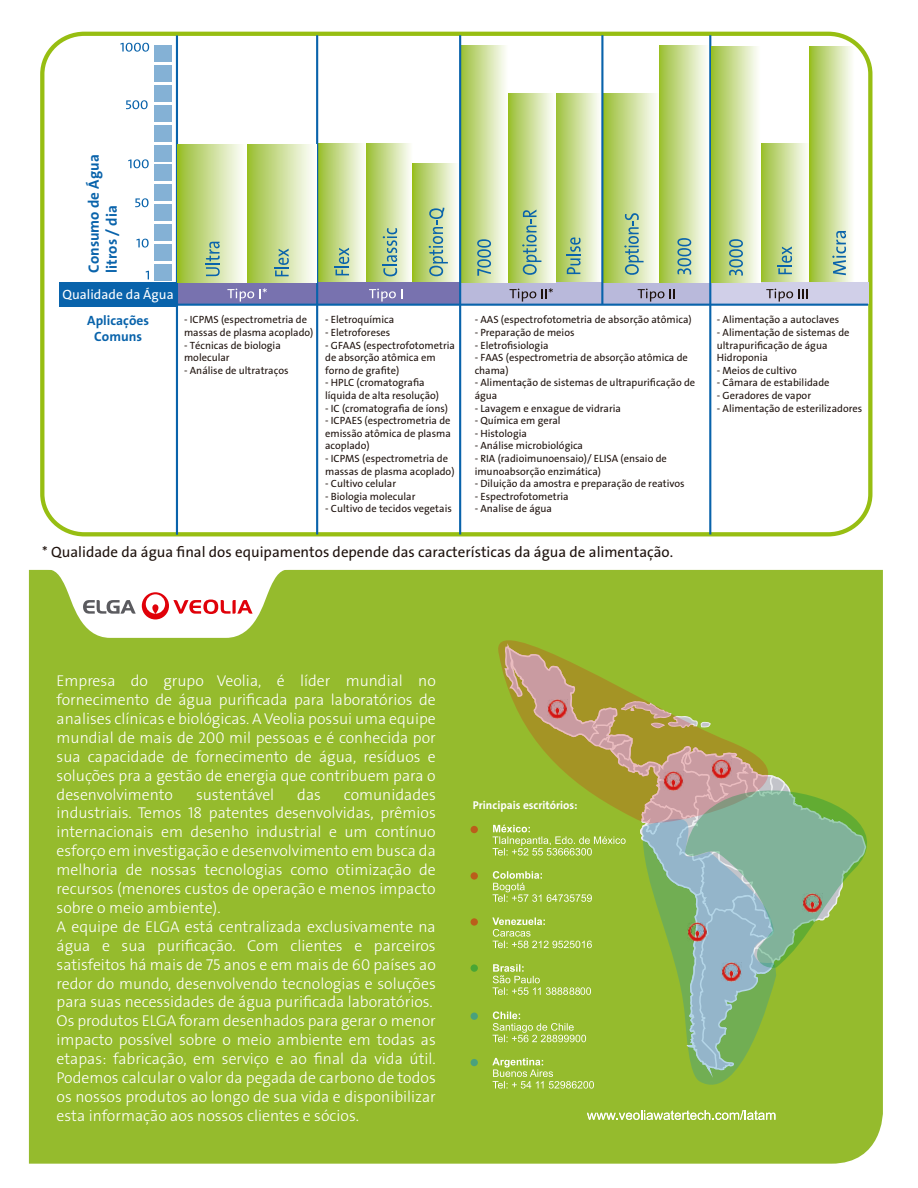
<style>
.page{position:relative;width:918px;height:1188px;background:#fff}
.page>*{position:absolute;margin:0;border:0;box-sizing:border-box;transform-origin:0 0}
.t1{font:15.75px/18.9px "The Sans Veolia W3 Lig";color:#fff;text-align:justify}
.t2{font:15px "The Sans Veolia W5 Pla";color:#1e120d}
.t3{font:15px/18px "The Sans Veolia W7 Bld";color:#0963ab}
.t4{font:13.5px/16.2px "The Sans Veolia W7 Bld";color:#0963ab;text-align:center}
.t5{font:13.5px "The Sans Veolia W5 Pla";color:#fff}
.t6{font:11.4px "The Sans Veolia W7 Bld";color:#fff}
.t7{font:10.5px/12.6px "The Sans Veolia W5 Pla";color:#1e120d}
</style>
<div class="page">
<div style="left:29px;top:570px;width:854px;height:594px;background:#95bb2d"></div>
<div style="left:555px;top:93px;width:47px;height:189px;background:linear-gradient(to right,#9dc038,#fff)"></div>
<div style="left:460px;top:282px;width:250px;height:22px;background:#b9b9db"></div>
<div style="left:40px;top:32px;width:832px;height:504px;border:4px solid #97be12;border-radius:41px"></div>
<div style="left:760px;top:143px;width:50px;height:139px;background:linear-gradient(to right,#99bd2e,#fefefe)"></div>
<div style="left:810px;top:47px;width:44px;height:235px;background:linear-gradient(to right,#9abf34,#fdfdfa)"></div>
<div style="left:603px;top:93px;width:57px;height:189px;background:linear-gradient(to right,#9abe31,#fff)"></div>
<div style="left:660px;top:45px;width:49px;height:237px;background:linear-gradient(to right,#9dc03a,#fff)"></div>
<div style="left:461px;top:45px;width:47px;height:237px;background:linear-gradient(to right,#9ec03b,#fff)"></div>
<div style="left:508px;top:93px;width:47px;height:189px;background:linear-gradient(to right,#9abe32,#fff)"></div>
<div style="left:318px;top:143px;width:49px;height:139px;background:linear-gradient(to right,#99be31,#fff)"></div>
<div style="left:367px;top:143px;width:46px;height:139px;background:linear-gradient(to right,#9dc039,#fefefc)"></div>
<div style="left:413px;top:163px;width:46px;height:119px;background:linear-gradient(to right,#9bbf35,#fdfefc)"></div>
<div style="left:60px;top:282px;width:117px;height:24px;background:#0963ab"></div>
<div style="left:154px;top:46px;width:17px;height:16px;background:#84b1d5"></div>
<div style="left:154px;top:65px;width:17px;height:17px;background:#84b1d5"></div>
<div style="left:154px;top:85px;width:17px;height:17px;background:#84b1d5"></div>
<div style="left:154px;top:105px;width:17px;height:17px;background:#84b1d5"></div>
<div style="left:154px;top:125px;width:17px;height:16px;background:#84b1d5"></div>
<div style="left:154px;top:145px;width:17px;height:16px;background:#84b1d5"></div>
<div style="left:154px;top:165px;width:17px;height:16px;background:#84b1d5"></div>
<div style="left:154px;top:185px;width:17px;height:16px;background:#84b1d5"></div>
<div style="left:154px;top:204px;width:17px;height:17px;background:#84b1d5"></div>
<div style="left:154px;top:224px;width:17px;height:17px;background:#84b1d5"></div>
<div style="left:154px;top:244px;width:17px;height:17px;background:#84b1d5"></div>
<svg style="left:120px;top:43px;width:29px;height:9px"></svg>
<svg style="left:126px;top:100px;width:22px;height:9px"></svg>
<svg style="left:128px;top:159px;width:21px;height:9px"></svg>
<svg style="left:135px;top:198px;width:14px;height:9px"></svg>
<svg style="left:136px;top:239px;width:13px;height:9px"></svg>
<svg style="left:146px;top:271px;width:3px;height:8px"></svg>
<div style="left:177px;top:282px;width:284px;height:23px;background:#7872af"></div>
<hr style="left:316px;top:35px;width:2px;height:499px;background:#0963ab">
<hr style="left:176px;top:35px;width:2px;height:500px;background:#0963ab">
<div style="left:711px;top:282px;width:157px;height:22px;background:#d0cfe8"></div>
<svg style="left:766px;top:289px;width:41px;height:13px"></svg>
<svg style="left:638px;top:289px;width:37px;height:13px"></svg>
<svg style="left:510px;top:288px;width:43px;height:14px"></svg>
<svg style="left:369px;top:289px;width:33px;height:13px"></svg>
<svg style="left:227px;top:288px;width:40px;height:14px"></svg>
<div style="left:154px;top:264px;width:17px;height:17px;background:#84b1d5"></div>
<hr style="left:459px;top:35px;width:2px;height:499px;background:#0963ab">
<hr style="left:601px;top:35px;width:2px;height:270px;background:#0963ab">
<hr style="left:709px;top:35px;width:2px;height:499px;background:#0963ab">
<svg style="left:334px;top:248px;width:15px;height:27px"></svg>
<svg style="left:382px;top:228px;width:15px;height:48px"></svg>
<svg style="left:477px;top:239px;width:14px;height:37px"></svg>
<svg style="left:566px;top:237px;width:15px;height:37px"></svg>
<svg style="left:429px;top:208px;width:19px;height:68px"></svg>
<svg style="left:522px;top:210px;width:19px;height:65px"></svg>
<svg style="left:624px;top:213px;width:20px;height:62px"></svg>
<svg style="left:677px;top:238px;width:14px;height:37px"></svg>
<div style="left:711px;top:47px;width:49px;height:235px;background:linear-gradient(to right,#9abe32,#fff)"></div>
<svg style="left:729px;top:239px;width:14px;height:37px"></svg>
<svg style="left:777px;top:246px;width:15px;height:28px"></svg>
<svg style="left:247px;top:144px;width:65px;height:138px;background:#cadd93"></svg>
<svg style="left:274px;top:249px;width:15px;height:27px"></svg>
<hr style="left:61px;top:304px;width:807px;height:2px;background:#0963ab">
<div style="left:178px;top:144px;width:68px;height:138px;background:linear-gradient(to right,#99be30,#fefefe)"></div>
<svg style="left:205px;top:242px;width:15px;height:34px"></svg>
<svg style="left:832px;top:231px;width:14px;height:44px"></svg>
<div style="left:471px;top:826px;width:7px;height:7px;background:#ba5e1b;border-radius:50%"></div>
<svg style="left:471px;top:872px;width:7px;height:8px"></svg>
<svg style="left:471px;top:918px;width:7px;height:8px"></svg>
<div style="left:471px;top:964px;width:7px;height:8px;background:#4aa634;border-radius:50%"></div>
<div style="left:471px;top:1013px;width:7px;height:7px;background:#4aa17c;border-radius:50%"></div>
<div style="left:471px;top:1059px;width:7px;height:7px;background:#4aa17c;border-radius:50%"></div>
<svg style="left:587px;top:1110px;width:188px;height:10px"></svg>
<svg style="left:492px;top:639px;width:375px;height:450px;background:#99b551"></svg>
<svg style="left:45px;top:569px;width:246px;height:69px"></svg>
<p class="t3" style="left:85px;top:273px;width:120px;rotate:-90deg">Consumo de Água litros / dia</p>
<p class="t5" style="left:63px;top:286px;width:113px">Qualidade da Água</p>
<p class="t4" style="left:87px;top:313px;width:63px">Aplicações<br>Comuns</p>
<p class="t7" style="left:184px;top:314px;width:131px">- ICPMS (espectrometria de massas de plasma acoplado)</p>
<p class="t7" style="left:184px;top:339px;width:98px">- Técnicas de biologia molecular</p>
<p class="t7" style="left:184px;top:364px;width:106px">- Análise de ultratraços</p>
<p class="t7" style="left:325px;top:314px;width:71px">- Eletroquímica</p>
<p class="t7" style="left:325px;top:326px;width:67px">- Eletroforeses</p>
<p class="t7" style="left:325px;top:339px;width:131px">- GFAAS (espectrofotometria de absorção atômica em forno de grafite)</p>
<p class="t7" style="left:325px;top:377px;width:115px">- HPLC (cromatografia líquida de alta resolução)</p>
<p class="t7" style="left:325px;top:402px;width:124px">- IC (cromatografia de íons)</p>
<p class="t7" style="left:325px;top:414px;width:127px;text-align:justify">- ICPAES (espectrometria de emissão atômica de plasma acoplado)</p>
<p class="t7" style="left:325px;top:452px;width:131px">- ICPMS (espectrometria de massas de plasma acoplado)</p>
<p class="t7" style="left:325px;top:477px;width:72px">- Cultivo celular</p>
<p class="t7" style="left:325px;top:490px;width:92px">- Biologia molecular</p>
<p class="t7" style="left:325px;top:503px;width:128px">- Cultivo de tecidos vegetais</p>
<p class="t7" style="left:475px;top:314px;width:219px">- AAS (espectrofotometria de absorção atômica)</p>
<p class="t7" style="left:475px;top:326px;width:101px">- Preparação de meios</p>
<p class="t7" style="left:475px;top:339px;width:75px">- Eletrofisiologia</p>
<p class="t7" style="left:475px;top:351px;width:215px">- FAAS (espectrometria de absorção atômica de chama)</p>
<p class="t7" style="left:475px;top:377px;width:222px">- Alimentação de sistemas de ultrapurificação de água</p>
<p class="t7" style="left:475px;top:402px;width:148px">- Lavagem e enxague de vidraria</p>
<p class="t7" style="left:475px;top:414px;width:87px">- Química em geral</p>
<p class="t7" style="left:475px;top:427px;width:54px">- Histologia</p>
<p class="t7" style="left:475px;top:440px;width:110px">- Análise microbiológica</p>
<p class="t7" style="left:475px;top:452px;width:194px">- RIA (radioimunoensaio)/ ELISA (ensaio de imunoabsorção enzimática)</p>
<p class="t7" style="left:475px;top:477px;width:212px">- Diluição da amostra e preparação de reativos</p>
<p class="t7" style="left:475px;top:490px;width:95px">- Espectrofotometria</p>
<p class="t7" style="left:475px;top:503px;width:79px">- Analise de água</p>
<p class="t2" style="left:42px;top:542px;width:632px">* Qualidade da água final dos equipamentos depende das características da água de alimentação.</p>
<p class="t7" style="left:717px;top:314px;width:124px">- Alimentação a autoclaves</p>
<p class="t7" style="left:717px;top:326px;width:134px">- Alimentação de sistemas de ultrapurificação de água<br>Hidroponia</p>
<p class="t7" style="left:717px;top:364px;width:81px">- Meios de cultivo</p>
<p class="t7" style="left:717px;top:377px;width:114px">- Câmara de estabilidade</p>
<p class="t7" style="left:717px;top:389px;width:96px">- Geradores de vapor</p>
<p class="t7" style="left:717px;top:402px;width:147px">- Alimentação de esterilizadores</p>
<p class="t1" style="left:57px;top:672px;width:381px">Empresa do grupo Veolia, é líder mundial no fornecimento de água purificada para laboratórios de analises clínicas e biológicas. A Veolia possui uma equipe mundial de mais de 200 mil pessoas e é conhecida por sua capacidade de fornecimento de água, resíduos e soluções pra a gestão de energia que contribuem para o desenvolvimento</p>
<p class="t1" style="left:196px;top:785px;width:80px">sustentável</p>
<p class="t1" style="left:297px;top:785px;width:25px">das</p>
<p class="t1" style="left:57px;top:785px;width:381px;text-align:left;text-indent:287px">comunidades industriais. Temos 18 patentes desenvolvidas, prêmios internacionais em desenho industrial e um contínuo esforço em investigação e desenvolvimento em busca da melhoria de nossas tecnologias como otimização de recursos (menores custos de operação e menos impacto sobre o meio ambiente).<br>A equipe de ELGA está centralizada exclusivamente na água e sua purificação. Com clientes e parceiros satisfeitos há mais de 75 anos e em mais de 60 países ao redor do mundo, desenvolvendo tecnologias e soluções para suas necessidades de água purificada laboratórios.<br>Os produtos ELGA foram desenhados para gerar o menor impacto possível sobre o meio ambiente em todas as etapas: fabricação, em serviço e ao final da vida útil.<br>Podemos calcular o valor da pegada de carbono de todos os nossos produtos ao longo de sua vida e disponibilizar esta informação aos nossos clientes e sócios.</p>
<p class="t6" style="left:473px;top:798px;width:106px">Principais escritórios:</p>
</div>
